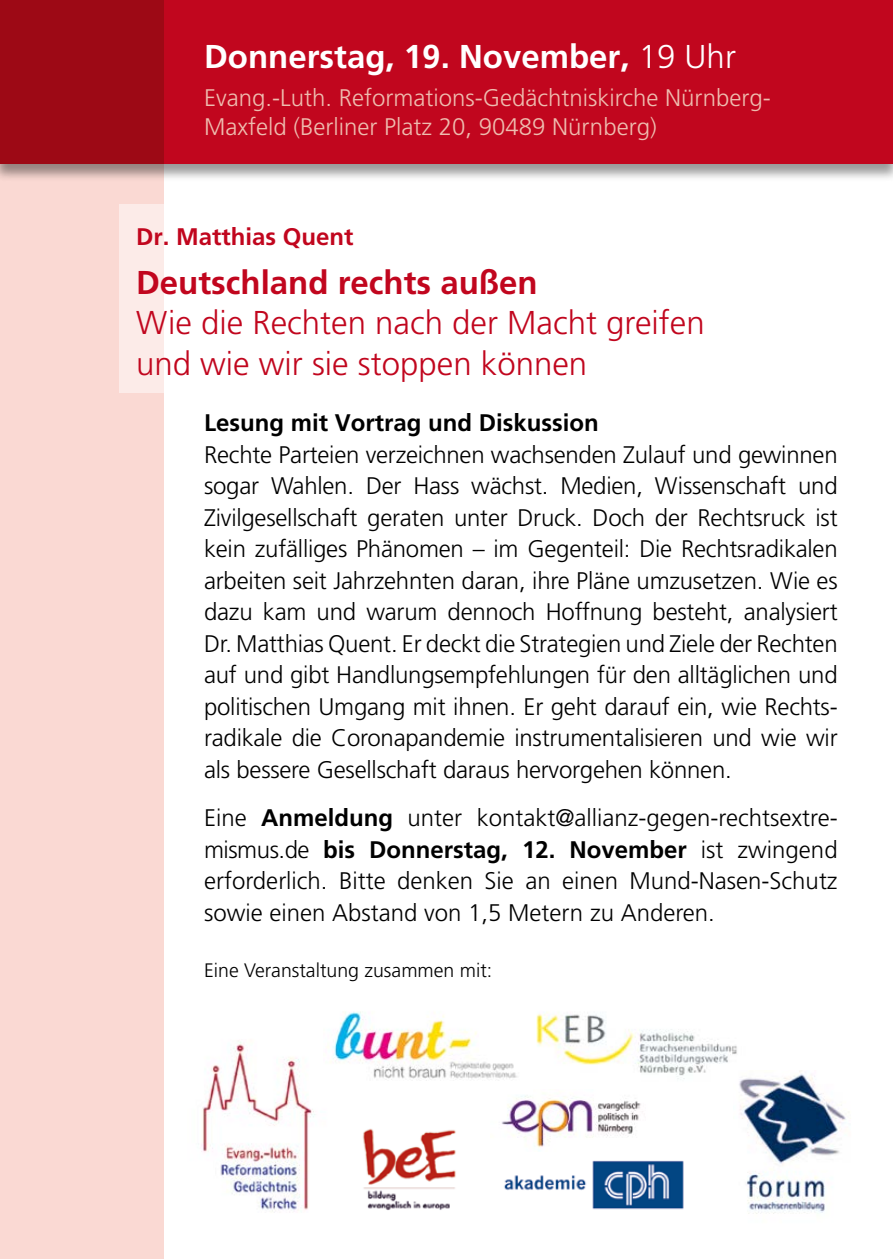
<style>
.page{position:relative;width:893px;height:1259px;background:#fff}
.page>*{position:absolute;margin:0;border:0;box-sizing:border-box;transform-origin:0 0}
.t1{font:300 33px/40.5px "Frutiger";color:#c1061e}
.t2{font:700 33px "Frutiger";color:#fff}
.t3{font:700 33px "Frutiger";color:#c1061e}
.t4{font:300 24px/31.5px "Frutiger";letter-spacing:-.01em;color:#000;text-align:justify}
.t5{font:300 24px/28.8px "Frutiger";color:#eebdaf}
.t6{font:700 24px "Frutiger";color:#000}
.t7{font:700 24px "Frutiger";color:#c1061e}
.t8{font:300 19.5px "Frutiger";color:#000}
.s1{font-weight:300}
.s2{font-weight:700}
</style>
<div class="page">
<div style="left:0;top:164px;width:164px;height:1095px;background:#fad9d3"></div>
<div style="left:0;top:0;width:893px;height:182px;background:#000;opacity:.4"></div>
<div style="left:0;top:0;width:893px;height:164px;background:#c1061e"></div>
<div style="left:119px;top:204px;width:629px;height:188px;background:#fff"></div>
<div style="left:0;top:0;width:164px;height:164px;background:#9d0915"></div>
<img style="left:201px;top:1042px;width:114px;height:171px">
<img style="left:501px;top:1096px;width:140px;height:52px">
<img style="left:327px;top:1012px;width:190px;height:69px">
<img style="left:536px;top:1012px;width:201px;height:67px">
<img style="left:363px;top:1128px;width:93px;height:82px">
<img style="left:504px;top:1160px;width:180px;height:50px">
<img style="left:733px;top:1070px;width:116px;height:144px">
<h1 class="t2" style="left:204px;top:38px;width:533px">Donnerstag, 19. November, <span class="s1">19 Uhr</span></h1>
<p class="t5" style="left:204px;top:83px;width:568px">Evang.-Luth. Reformations-Gedächtniskirche Nürnberg-<br>Maxfeld (Berliner Platz 20, 90489 Nürnberg)</p>
<p class="t7" style="left:136px;top:222px;width:219px">Dr. Matthias Quent</p>
<h1 class="t3" style="left:136px;top:263px;width:403px">Deutschland rechts außen</h1>
<h1 class="t1" style="left:136px;top:302px;width:570px">Wie die Rechten nach der Macht greifen und wie wir sie stoppen können</h1>
<p class="t6" style="left:204px;top:409px;width:396px">Lesung mit Vortrag und Diskussion</p>
<p class="t4" style="left:204px;top:439px;width:635px">Rechte Parteien verzeichnen wachsenden Zulauf und gewinnen sogar Wahlen. Der Hass wächst. Medien, Wissenschaft und Zivilgesellschaft geraten unter Druck. Doch der Rechtsruck ist kein zufälliges Phänomen – im Gegenteil: Die Rechtsradikalen arbeiten seit Jahrzehnten daran, ihre Pläne umzusetzen. Wie es dazu kam und warum dennoch Hoffnung besteht, analysiert Dr. Matthias Quent. Er deckt die Strategien und Ziele der Rechten auf und gibt Handlungsempfehlungen für den alltäglichen und politischen Umgang mit ihnen. Er geht darauf ein, wie Rechts&shy;radikale die Coronapandemie instrumentalisieren und wie wir als bessere Gesellschaft daraus hervorgehen können.</p>
<p class="t4" style="left:204px;top:802px;width:635px">Eine <span class="s2">Anmeldung</span> unter kontakt@allianz-gegen-rechtsextre&shy;mismus.de <span class="s2">bis Donnerstag, 12. November</span> ist zwingend erforderlich. Bitte denken Sie an einen Mund-Nasen-Schutz sowie einen Abstand von 1,5 Metern zu Anderen.</p>
<p class="t8" style="left:204px;top:958px;width:290px">Eine Veranstaltung zusammen mit:</p>
</div>
